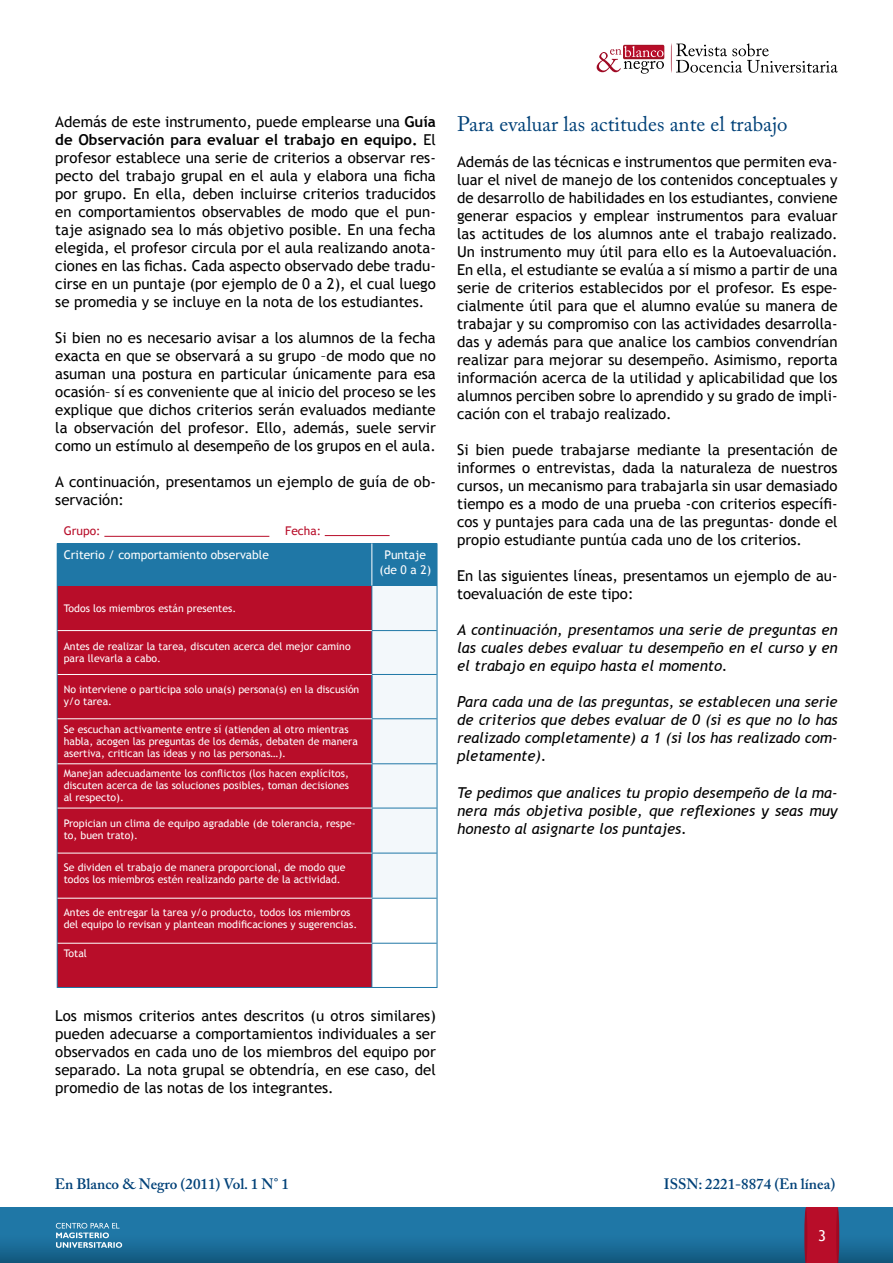
<style>
.page{position:relative;width:893px;height:1263px;background:#fff}
.page>*{position:absolute;margin:0;border:0;box-sizing:border-box;transform-origin:0 0}
.t1{font:21px "Adobe Caslon Pro";color:#004178}
.t2{font:15px/18px "Trebuchet MS";color:#000;text-align:justify}
.t3{font:italic 15px/18px "Trebuchet MS";color:#000;text-align:justify}
.t4{font:600 15px "Adobe Caslon Pro";color:#004178}
.t5{font:15px "Trebuchet MS";color:#fff}
.t6{font:12px/15px "Trebuchet MS";color:#fff;text-align:center}
.t7{font:12px "Trebuchet MS";color:#b80d29}
.t8{font:10.5px/12px "Trebuchet MS";color:#fff}
.s1{font-weight:700}
</style>
<div class="page">
<div style="left:0;top:1208px;width:893px;height:55px;background:linear-gradient(to bottom,#237fb1,#156088)"></div>
<div style="left:806px;top:1208px;width:32px;height:55px;background:#b80d29"></div>
<svg style="left:804px;top:1208px;width:3px;height:55px"></svg>
<svg style="left:836px;top:1208px;width:3px;height:55px"></svg>
<svg style="left:56px;top:1223px;width:66px;height:25px;background:#5b9abb"></svg>
<svg style="left:596px;top:43px;width:242px;height:31px"></svg>
<div style="left:358px;top:585px;width:79px;height:312px;background:#f3f8fb"></div>
<div style="left:58px;top:585px;width:314px;height:403px;background:#b80d29"></div>
<div style="left:58px;top:543px;width:379px;height:42px;background:#1f77a6"></div>
<hr style="left:371px;top:585px;width:1px;height:313px;background:#1f77a6">
<hr style="left:371px;top:676px;width:1px;height:312px;background:#1f77a6">
<hr style="left:58px;top:630px;width:320px;height:1px;background:#fff">
<hr style="left:58px;top:674px;width:320px;height:1px;background:#fff">
<hr style="left:58px;top:718px;width:320px;height:1px;background:#fff">
<hr style="left:58px;top:763px;width:320px;height:1px;background:#fff">
<hr style="left:58px;top:808px;width:320px;height:1px;background:#fff">
<hr style="left:58px;top:898px;width:320px;height:1px;background:#fff">
<hr style="left:58px;top:853px;width:320px;height:1px;background:#fff">
<hr style="left:372px;top:674px;width:65px;height:1px;background:#1f77a6">
<hr style="left:372px;top:718px;width:65px;height:1px;background:#1f77a6">
<hr style="left:372px;top:763px;width:65px;height:1px;background:#1f77a6">
<hr style="left:372px;top:808px;width:65px;height:1px;background:#1f77a6">
<hr style="left:372px;top:898px;width:65px;height:1px;background:#1f77a6">
<hr style="left:372px;top:853px;width:65px;height:1px;background:#1f77a6">
<hr style="left:371px;top:543px;width:1px;height:42px;background:#fff">
<hr style="left:58px;top:943px;width:320px;height:1px;background:#fff">
<hr style="left:372px;top:943px;width:65px;height:1px;background:#1f77a6">
<hr style="left:372px;top:630px;width:65px;height:1px;background:#1f77a6">
<hr style="left:325px;top:535px;width:65px;height:1px;background:#b80d29">
<hr style="left:104px;top:536px;width:165px;height:1px;background:#b80d29">
<p class="t2" style="left:55px;top:113px;width:382px">Además de este instrumento, puede emplearse una <span class="s1">Guía de Observación para evaluar el trabajo en equipo.</span> El profesor establece una serie de criterios a observar res&shy;pecto del trabajo grupal en el aula y elabora una ficha por grupo. En ella, deben incluirse criterios traducidos en comportamientos observables de modo que el pun&shy;taje asignado sea lo más objetivo posible. En una fecha elegida, el profesor circula por el aula realizando anota&shy;ciones en las fichas. Cada aspecto observado debe tradu&shy;cirse en un puntaje (por ejemplo de 0 a 2), el cual luego se promedia y se incluye en la nota de los estudiantes.</p>
<p class="t2" style="left:55px;top:329px;width:382px">Si bien no es necesario avisar a los alumnos de la fecha exacta en que se observará a su grupo –de modo que no asuman una postura en particular únicamente para esa ocasión– sí es conveniente que al inicio del proceso se les explique que dichos criterios serán evaluados mediante la observación del profesor. Ello, además, suele servir como un estímulo al desempeño de los grupos en el aula.</p>
<p class="t2" style="left:55px;top:473px;width:382px">A continuación, presentamos un ejemplo de guía de ob&shy;servación:</p>
<p class="t7" style="left:64px;top:524px;width:38px">Grupo:</p>
<p class="t7" style="left:285px;top:524px;width:38px">Fecha:</p>
<p class="t6" style="left:64px;top:548px;width:207px">Criterio / comportamiento observable</p>
<p class="t6" style="left:379px;top:548px;width:53px">Puntaje (de 0 a 2)</p>
<p class="t8" style="left:64px;top:602px;width:174px">Todos los miembros están presentes.</p>
<p class="t8" style="left:64px;top:640px;width:288px">Antes de realizar la tarea, discuten acerca del mejor camino para llevarla a cabo.</p>
<p class="t8" style="left:64px;top:683px;width:297px">No interviene o participa solo una(s) persona(s) en la discusión y/o tarea.</p>
<p class="t8" style="left:64px;top:723px;width:296px">Se escuchan activamente entre sí (atienden al otro mientras habla, acogen las preguntas de los demás, debaten de manera asertiva, critican las ideas y no las personas…).</p>
<p class="t8" style="left:64px;top:767px;width:287px;text-align:justify">Manejan adecuadamente los conflictos (los hacen explícitos, discuten acerca de las soluciones posibles, toman decisiones al respecto).</p>
<p class="t8" style="left:64px;top:818px;width:293px">Propician un clima de equipo agradable (de tolerancia, respe&shy;to, buen trato).</p>
<p class="t8" style="left:64px;top:862px;width:283px">Se dividen el trabajo de manera proporcional, de modo que todos los miembros estén realizando parte de la actividad.</p>
<p class="t8" style="left:64px;top:907px;width:295px">Antes de entregar la tarea y/o producto, todos los miembros del equipo lo revisan y plantean modificaciones y sugerencias.</p>
<p class="t8" style="left:64px;top:948px;width:25px">Total</p>
<p class="t2" style="left:55px;top:1007px;width:382px">Los mismos criterios antes descritos (u otros similares) pueden adecuarse a comportamientos individuales a ser observados en cada uno de los miembros del equipo por separado. La nota grupal se obtendría, en ese caso, del promedio de las notas de los integrantes.</p>
<h1 class="t1" style="left:457px;top:112px;width:332px">Para evaluar las actitudes ante el trabajo</h1>
<p class="t2" style="left:457px;top:153px;width:382px">Además de las técnicas e instrumentos que permiten eva&shy;luar el nivel de manejo de los contenidos conceptuales y de desarrollo de habilidades en los estudiantes, conviene generar espacios y emplear instrumentos para evaluar las actitudes de los alumnos ante el trabajo realizado.<br>Un instrumento muy útil para ello es la Autoevaluación.<br>En ella, el estudiante se evalúa a sí mismo a partir de una serie de criterios establecidos por el profesor. Es espe&shy;cialmente útil para que el alumno evalúe su manera de trabajar y su compromiso con las actividades desarrolla&shy;das y además para que analice los cambios convendrían realizar para mejorar su desempeño. Asimismo, reporta información acerca de la utilidad y aplicabilidad que los alumnos perciben sobre lo aprendido y su grado de impli&shy;cación con el trabajo realizado.</p>
<p class="t2" style="left:457px;top:441px;width:382px">Si bien puede trabajarse mediante la presentación de informes o entrevistas, dada la naturaleza de nuestros cursos, un mecanismo para trabajarla sin usar demasiado tiempo es a modo de una prueba -con criterios específi&shy;cos y puntajes para cada una de las preguntas- donde el propio estudiante puntúa cada uno de los criterios.</p>
<p class="t2" style="left:457px;top:567px;width:382px">En las siguientes líneas, presentamos un ejemplo de au&shy;toevaluación de este tipo:</p>
<p class="t3" style="left:457px;top:621px;width:382px">A continuación, presentamos una serie de preguntas en las cuales debes evaluar tu desempeño en el curso y en el trabajo en equipo hasta el momento.</p>
<p class="t3" style="left:457px;top:693px;width:382px">Para cada una de las preguntas, se establecen una serie de criterios que debes evaluar de 0 (si es que no lo has realizado completamente) a 1 (si los has realizado com&shy;pletamente).</p>
<p class="t3" style="left:457px;top:783px;width:382px">Te pedimos que analices tu propio desempeño de la ma&shy;nera más objetiva posible, que reflexiones y seas muy honesto al asignarte los puntajes.</p>
<p class="t4" style="left:55px;top:1175px;width:236px">En Blanco &amp; Negro (2011) Vol. 1 N° 1</p>
<p class="t4" style="left:664px;top:1175px;width:173px">ISSN: 2221-8874 (En línea)</p>
<p class="t5" style="left:818px;top:1227px;width:9px">3</p>
</div>
